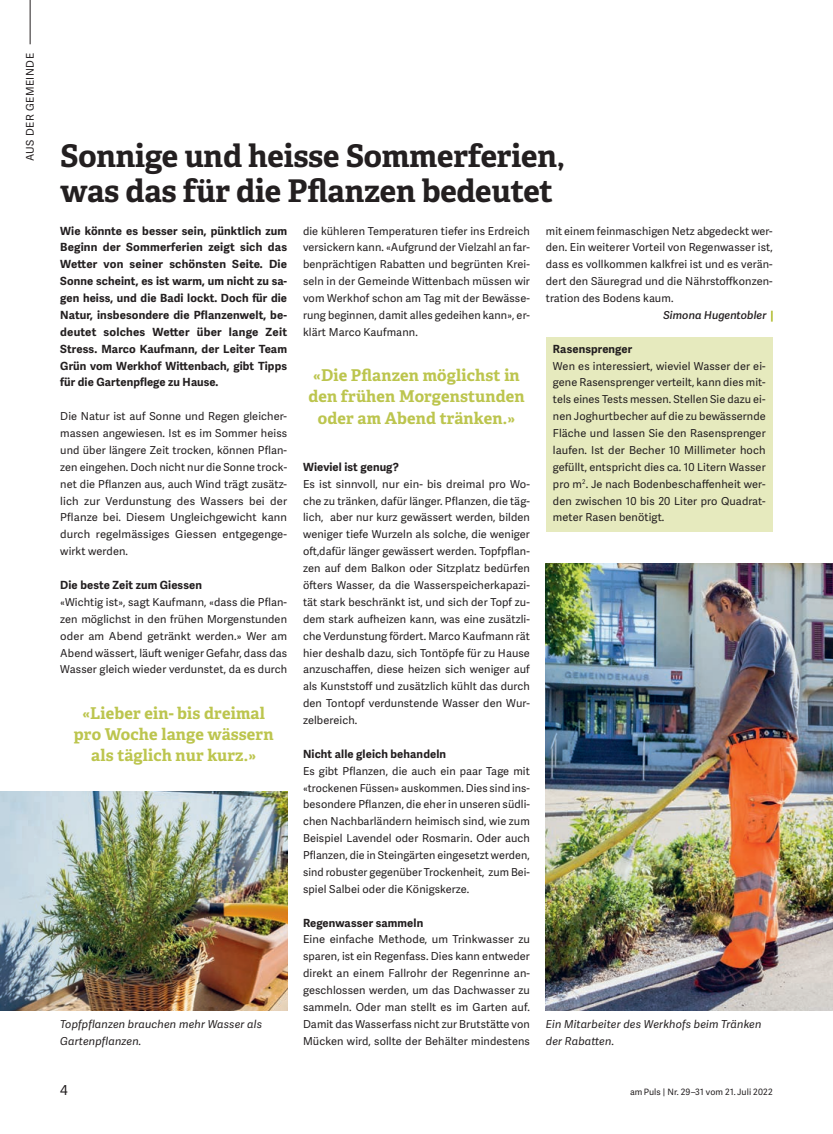
<style>
.page{position:relative;width:833px;height:1134px;background:#fff}
.page>*{position:absolute;margin:0;border:0;box-sizing:border-box;transform-origin:0 0}
._05_Hauptartikel_Tit{font:700 31.25px/35px "Adelle";letter-spacing:-.005em;color:#231f20}
._05_Hauptartikel_Zit{font:700 16.25px/21.2px "Adelle";letter-spacing:.01em;color:#bcc54e;text-align:center}
.t1{font:13.75px "Adelle Sans";color:#231f20}
._05_Hauptartikel_Lea{font:700 11.25px/16.9px "Adelle Sans";letter-spacing:.01em;color:#231f20;text-align:justify}
._05_Hauptartikel_Zwi{font:700 11.25px "Adelle Sans";letter-spacing:.01em;color:#231f20}
._05_Hauptartikel_Kas{font:700 11.25px "Adelle Sans";letter-spacing:.01em;color:#231f20}
._05_Hauptartikel_Gru{font:11px/16.9px "Adelle Sans";letter-spacing:.01em;color:#231f20;text-align:justify}
._05_Hauptartikel_Bil{font:italic 11px/16.9px "Adelle Sans";letter-spacing:.015em;color:#231f20}
._05_Hauptartikel_Aut{font:italic 600 11px "Adelle Sans";letter-spacing:.005em;color:#231f20}
.t2{font:10.62px "Adelle Sans";letter-spacing:.05em;color:#231f20}
.t3{font:8.75px "Adelle Sans";letter-spacing:.01em;color:#231f20}
</style>
<div class="page">
<hr style="left:30px;top:0;width:1px;height:44px;background:#231f20">
<img style="left:0;top:791px;width:287px;height:220px">
<img style="left:546px;top:564px;width:287px;height:447px">
<div style="left:546px;top:337px;width:226px;height:26px;background:#e6eabe"></div>
<div style="left:546px;top:354px;width:226px;height:177px;background:#e6eabe"></div>
<p class="t2" style="left:24px;top:161px;width:110px;rotate:-90deg">AUS DER GEMEINDE</p>
<p class="_05_Hauptartikel_Tit" style="left:60px;top:139px;width:506px">Sonnige und heisse Sommerferien, was das für die Pflanzen bedeutet</p>
<p class="_05_Hauptartikel_Lea" style="left:60px;top:222px;width:228px">Wie könnte es besser sein, pünktlich zum Beginn der Sommerferien zeigt sich das Wetter von seiner schönsten Seite. Die Sonne scheint, es ist warm, um nicht zu sa&shy;gen heiss, und die Badi lockt. Doch für die Natur, insbesondere die Pflanzenwelt, be&shy;deutet solches Wetter über lange Zeit Stress. Marco Kaufmann, der Leiter Team Grün vom Werkhof Wittenbach, gibt Tipps für die Gartenpflege zu Hause.</p>
<p class="_05_Hauptartikel_Gru" style="left:60px;top:408px;width:228px">Die Natur ist auf Sonne und Regen gleicher&shy;massen angewiesen. Ist es im Sommer heiss und über längere Zeit trocken, können Pflan&shy;zen eingehen. Doch nicht nur die Sonne trock&shy;net die Pflanzen aus, auch Wind trägt zusätz&shy;lich zur Verdunstung des Wassers bei der Pflanze bei. Diesem Ungleichgewicht kann durch regelmässiges Giessen entgegenge&shy;wirkt werden.</p>
<p class="_05_Hauptartikel_Zwi" style="left:60px;top:578px;width:143px">Die beste Zeit zum Giessen</p>
<p class="_05_Hauptartikel_Gru" style="left:60px;top:594px;width:228px">«Wichtig ist», sagt Kaufmann, «dass die Pflan&shy;zen möglichst in den frühen Morgenstunden oder am Abend getränkt werden.» Wer am Abend wässert, läuft weniger Gefahr, dass das Wasser gleich wieder verdunstet, da es durch</p>
<p class="_05_Hauptartikel_Gru" style="left:303px;top:223px;width:228px">die kühleren Temperaturen tiefer ins Erdreich versickern kann. «Aufgrund der Vielzahl an far&shy;benprächtigen Rabatten und begrünten Krei&shy;seln in der Gemeinde Wittenbach müssen wir vom Werkhof schon am Tag mit der Bewässe&shy;rung beginnen, damit alles gedeihen kann», er&shy;klärt Marco Kaufmann.</p>
<p class="_05_Hauptartikel_Gru" style="left:546px;top:223px;width:228px">mit einem feinmaschigen Netz abgedeckt wer&shy;den. Ein weiterer Vorteil von Regenwasser ist, dass es vollkommen kalkfrei ist und es verän&shy;dert den Säuregrad und die Nährstoffkonzen&shy;tration des Bodens kaum.</p>
<p class="_05_Hauptartikel_Aut" style="left:663px;top:309px;width:104px">Simona Hugentobler</p>
<p class="_05_Hauptartikel_Kas" style="left:553px;top:342px;width:81px">Rasensprenger</p>
<p class="_05_Hauptartikel_Gru" style="left:553px;top:358px;width:214px">Wen es interessiert, wieviel Wasser der ei&shy;gene Rasensprenger verteilt, kann dies mit&shy;tels eines Tests messen. Stellen Sie dazu ei&shy;nen Joghurtbecher auf die zu bewässernde Fläche und lassen Sie den Rasensprenger laufen. Ist der Becher 10 Millimeter hoch gefüllt, entspricht dies ca. 10 Litern Wasser pro m<sup>2</sup>. Je nach Bodenbeschaffenheit wer&shy;den zwischen 10 bis 20 Liter pro Quadrat&shy;meter Rasen benötigt.</p>
<p class="_05_Hauptartikel_Zit" style="left:308px;top:365px;width:217px">«Die Pflanzen möglichst in den frühen Morgenstunden oder am Abend tränken.»</p>
<p class="_05_Hauptartikel_Zwi" style="left:303px;top:460px;width:97px">Wieviel ist genug?</p>
<p class="_05_Hauptartikel_Gru" style="left:303px;top:476px;width:228px">Es ist sinnvoll, nur ein- bis dreimal pro Wo&shy;che zu tränken, dafür länger. Pflanzen, die täg&shy;lich, aber nur kurz gewässert werden, bilden weniger tiefe Wurzeln als solche, die weniger oft,dafür länger gewässert werden. Topfpflan&shy;zen auf dem Balkon oder Sitzplatz bedürfen öfters Wasser, da die Wasserspeicherkapazi&shy;tät stark beschränkt ist, und sich der Topf zu&shy;dem stark aufheizen kann, was eine zusätzli&shy;che Verdunstung fördert. Marco Kaufmann rät hier deshalb dazu, sich Tontöpfe für zu Hause anzuschaffen, diese heizen sich weniger auf als Kunststoff und zusätzlich kühlt das durch den Tontopf verdunstende Wasser den Wur&shy;zelbereich.</p>
<p class="_05_Hauptartikel_Zwi" style="left:303px;top:747px;width:144px">Nicht alle gleich behandeln</p>
<p class="_05_Hauptartikel_Gru" style="left:303px;top:763px;width:228px">Es gibt Pflanzen, die auch ein paar Tage mit «trockenen Füssen» auskommen. Dies sind ins&shy;besondere Pflanzen, die eher in unseren südli&shy;chen Nachbarländern heimisch sind, wie zum Beispiel Lavendel oder Rosmarin. Oder auch Pflanzen, die in Steingärten eingesetzt werden, sind robuster gegenüber Trockenheit, zum Bei&shy;spiel Salbei oder die Königskerze.</p>
<p class="_05_Hauptartikel_Zwi" style="left:303px;top:916px;width:122px">Regenwasser sammeln</p>
<p class="_05_Hauptartikel_Gru" style="left:303px;top:931px;width:228px">Eine einfache Methode, um Trinkwasser zu sparen, ist ein Regenfass. Dies kann entweder direkt an einem Fallrohr der Regenrinne an&shy;geschlossen werden, um das Dachwasser zu sammeln. Oder man stellt es im Garten auf.<br>Damit das Wasserfass nicht zur Brutstätte von Mücken wird, sollte der Behälter mindestens</p>
<p class="_05_Hauptartikel_Zit" style="left:74px;top:702px;width:201px">«Lieber ein- bis dreimal pro Woche lange wässern als täglich nur kurz.»</p>
<p class="_05_Hauptartikel_Bil" style="left:60px;top:1016px;width:203px">Topfpflanzen brauchen mehr Wasser als<br>Gartenpflanzen.</p>
<p class="_05_Hauptartikel_Bil" style="left:546px;top:1016px;width:217px">Ein Mitarbeiter des Werkhofs beim Tränken der Rabatten.</p>
<p class="t1" style="left:60px;top:1082px;width:9px">4</p>
<p class="t3" style="left:630px;top:1087px;width:144px">am Puls | Nr. 29–31 vom 21. Juli 2022</p>
</div>
